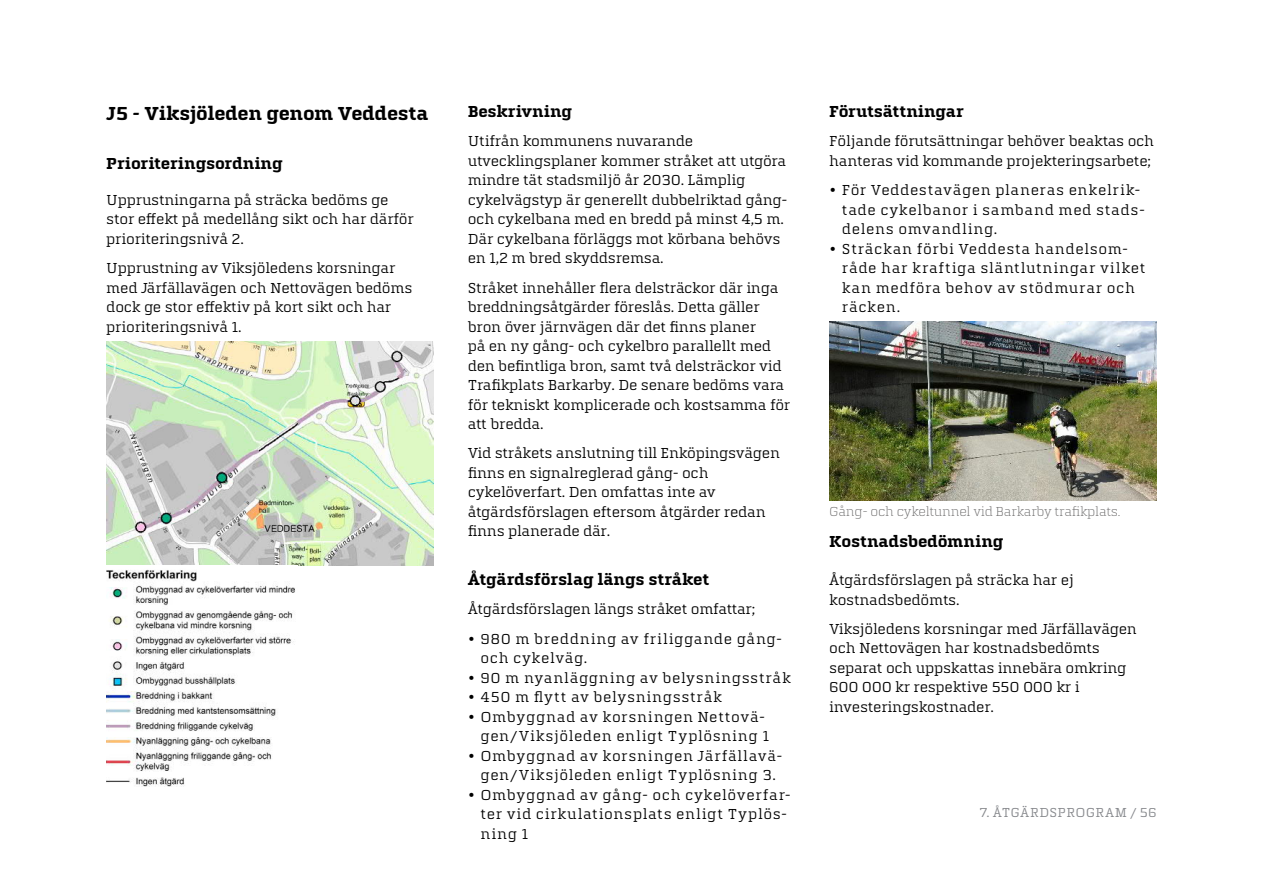
<style>
.page{position:relative;width:1263px;height:893px;background:#fff}
.page>*{position:absolute;margin:0;border:0;box-sizing:border-box;transform-origin:0 0}
.t1{font:700 19.5px "Quitador For Jarfalla";letter-spacing:-.015em;color:#000}
.t2{font:700 16.5px "Quitador For Jarfalla";letter-spacing:-.01em;color:#000}
.t3{font:15px/19.5px "Quitador For Jarfalla";letter-spacing:-.02em;color:#000}
.t4{font:15px/19.5px "Quitador For Jarfalla";letter-spacing:.04em;color:#000}
.t5{font:15px "Quitador For Jarfalla";letter-spacing:.045em;color:#000}
.t6{font:300 13.5px "Quitador For Jarfalla";letter-spacing:-.02em;color:#646363}
.t7{font:13.5px "Quitador For Jarfalla";letter-spacing:.025em;color:#86888c}
</style>
<div class="page">
<img style="left:106px;top:341px;width:328px;height:225px">
<img style="left:829px;top:322px;width:328px;height:178px">
<img style="left:106px;top:570px;width:189px;height:217px">
<h1 class="t1" style="left:106px;top:103px;width:324px">J5 - Viksjöleden genom Veddesta</h1>
<p class="t2" style="left:106px;top:155px;width:178px">Prioriteringsordning</p>
<p class="t3" style="left:106px;top:190px;width:309px">Upprustningarna på sträcka bedöms ge stor effekt på medellång sikt och har därför prioriteringsnivå 2.</p>
<p class="t3" style="left:106px;top:258px;width:308px">Upprustning av Viksjöledens korsningar med Järfällavägen och Nettovägen bedöms dock ge stor effektiv på kort sikt och har prioriteringsnivå 1.</p>
<p class="t2" style="left:468px;top:103px;width:106px">Beskrivning</p>
<p class="t3" style="left:468px;top:132px;width:321px">Utifrån kommunens nuvarande utvecklingsplaner kommer stråket att utgöra mindre tät stadsmiljö år 2030. Lämplig cykelvägstyp är generellt dubbelriktad gång&shy;och cykelbana med en bredd på minst 4,5 m.<br>Där cykelbana förläggs mot körbana behövs en 1,2 m bred skyddsremsa.</p>
<p class="t3" style="left:468px;top:278px;width:324px">Stråket innehåller flera delsträckor där inga breddningsåtgärder föreslås. Detta gäller bron över järnvägen där det finns planer<br>på en ny gång- och cykelbro parallellt med den befintliga bron, samt två delsträckor vid Trafikplats Barkarby. De senare bedöms vara för tekniskt komplicerade och kostsamma för att bredda.</p>
<p class="t3" style="left:468px;top:444px;width:314px">Vid stråkets anslutning till Enköpingsvägen finns en signalreglerad gång- och cykelöverfart. Den omfattas inte av åtgärdsförslagen eftersom åtgärder redan finns planerade där.</p>
<p class="t2" style="left:468px;top:571px;width:243px">Åtgärdsförslag längs stråket</p>
<p class="t3" style="left:468px;top:600px;width:289px">Åtgärdsförslagen längs stråket omfattar;</p>
<p class="t4" style="left:480px;top:629px;width:303px;text-indent:-13px">• 980 m breddning av friliggande gång&shy;och cykelväg.</p>
<p class="t5" style="left:468px;top:669px;width:325px">• 90 m nyanläggning av belysningsstråk</p>
<p class="t5" style="left:468px;top:689px;width:256px">• 450 m flytt av belysningsstråk</p>
<p class="t4" style="left:468px;top:707px;width:303px;text-align:right">• Ombyggnad av korsningen Nettovä&shy;gen/Viksjöleden enligt Typlösning 1</p>
<p class="t4" style="left:468px;top:746px;width:316px;text-align:center">• Ombyggnad av korsningen Järfällavä&shy;gen/Viksjöleden enligt Typlösning 3.</p>
<p class="t4" style="left:480px;top:785px;width:312px;text-indent:-13px">• Ombyggnad av gång- och cykelöverfar&shy;ter vid cirkulationsplats enligt Typlös&shy;ning 1</p>
<p class="t2" style="left:829px;top:103px;width:136px">Förutsättningar</p>
<p class="t3" style="left:829px;top:132px;width:326px">Följande förutsättningar behöver beaktas och hanteras vid kommande projekteringsarbete;</p>
<p class="t4" style="left:842px;top:180px;width:305px;text-indent:-13px">• För Veddestavägen planeras enkelrik&shy;tade cykelbanor i samband med stads&shy;delens omvandling.</p>
<p class="t4" style="left:842px;top:239px;width:305px;text-indent:-13px">• Sträckan förbi Veddesta handelsom&shy;råde har kraftiga släntlutningar vilket kan medföra behov av stödmurar och räcken.</p>
<p class="t6" style="left:829px;top:504px;width:293px">Gång- och cykeltunnel vid Barkarby trafikplats.</p>
<p class="t2" style="left:829px;top:533px;width:176px">Kostnadsbedömning</p>
<p class="t3" style="left:829px;top:570px;width:246px">Åtgärdsförslagen på sträcka har ej kostnadsbedömts.</p>
<p class="t3" style="left:829px;top:619px;width:309px">Viksjöledens korsningar med Järfällavägen och Nettovägen har kostnadsbedömts separat och uppskattas innebära omkring 600 000 kr respektive 550 000 kr i investeringskostnader.</p>
<p class="t7" style="left:980px;top:805px;width:178px">7. Åtgärdsprogram / 56</p>
</div>
